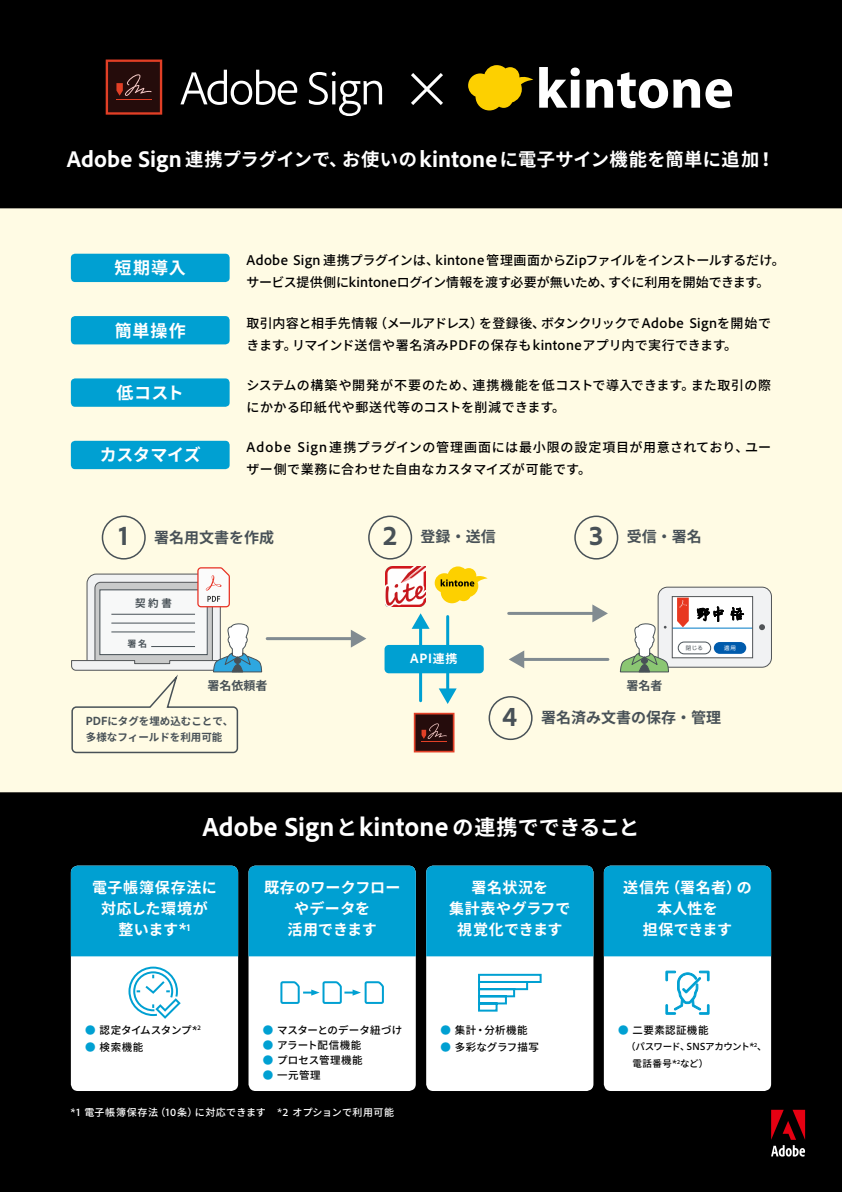
<style>
.page{position:relative;width:842px;height:1192px;background:#000}
.page>*{position:absolute;margin:0;border:0;box-sizing:border-box;transform-origin:0 0}
.t1{font:50px "Adobe Clean Han";color:#fff}
.t2{font:800 24px "Adobe Clean Han";color:#485157}
.t3{font:800 23.1px "Adobe Clean Han";letter-spacing:.005em;color:#fff}
.t4{font:800 18.25px "Adobe Clean Han";letter-spacing:.015em;color:#fff}
.t5{font:800 17px "Adobe Clean Han";letter-spacing:.025em;color:#fff}
.t6{font:800 15px/21px "Adobe Clean Han";letter-spacing:.025em;color:#fff;text-align:center}
.t7{font:800 15px "Adobe Clean Han";color:#485157}
.t8{font:700 13px/22px "Adobe Clean Han";color:#000}
.t9{font:700 13px/22px "Adobe Clean Han";letter-spacing:.02em;color:#000}
.t10{font:700 13px/22px "Adobe Clean Han";letter-spacing:.045em;color:#000}
.t11{font:700 13px/22px "Adobe Clean Han";letter-spacing:.04em;color:#000}
.t12{font:800 12px "Adobe Clean Han";color:#485157}
.t13{font:800 12px "Adobe Clean Han";letter-spacing:.06em;color:#fff}
.t14{font:700 10.5px "Adobe Clean Han";letter-spacing:.02em;color:#000}
.t15{font:800 10.5px/15.5px "Adobe Clean Han";color:#485157}
.t16{font:700 10.5px "Adobe Clean Han";letter-spacing:-.03em;color:#000}
.t17{font:700 10.5px "Adobe Clean Han";color:#000}
.t18{font:700 10.5px "Adobe Clean Han";letter-spacing:.04em;color:#000}
.t19{font:700 10px "Adobe Clean Han";letter-spacing:.05em;color:#fff}
.t20{font:700 9.5px/17px "Adobe Clean Han";letter-spacing:-.025em;color:#000}
.t21{font:800 9px "Adobe Clean Han";color:#485157}
.t22{font:5.4px "UD Shin Go Pro";color:#485157}
.t23{font:5.4px "UD Shin Go Pro";color:#fff}
.s1{font-size:20.1px}
.s2{font-size:24px}
.s3{font-size:21px}
.s4{color:#00a0d2}
</style>
<div class="page">
<div style="left:0;top:208px;width:842px;height:584px;background:#fffbe4"></div>
<div style="left:71px;top:866px;width:167px;height:225px;background:#fff;border-radius:7px"></div>
<div style="left:71px;top:866px;width:167px;height:90px;background:#00a0d2"></div>
<div style="left:249px;top:866px;width:167px;height:225px;background:#fff;border-radius:7px"></div>
<div style="left:249px;top:866px;width:167px;height:90px;background:#00a0d2"></div>
<div style="left:426px;top:866px;width:167px;height:225px;background:#fff;border-radius:7px"></div>
<div style="left:426px;top:866px;width:167px;height:90px;background:#00a0d2"></div>
<div style="left:604px;top:866px;width:167px;height:225px;background:#fff;border-radius:7px"></div>
<div style="left:604px;top:866px;width:167px;height:90px;background:#00a0d2"></div>
<svg style="left:414px;top:713px;width:40px;height:39px"></svg>
<div style="left:102px;top:516px;width:44px;height:44px;border:2px solid #485157;border-radius:50%"></div>
<div style="left:574px;top:516px;width:44px;height:44px;border:2px solid #485157;border-radius:50%"></div>
<div style="left:489px;top:696px;width:44px;height:44px;border:2px solid #485157;border-radius:50%"></div>
<div style="left:368px;top:516px;width:44px;height:44px;border:2px solid #485157;border-radius:50%"></div>
<hr style="left:267px;top:637px;width:86px;height:3px;background:#818b91">
<svg style="left:351px;top:630px;width:15px;height:18px"></svg>
<hr style="left:446px;top:617px;width:3px;height:74px;background:#00a0d2">
<svg style="left:439px;top:688px;width:18px;height:16px"></svg>
<hr style="left:419px;top:626px;width:3px;height:75px;background:#00a0d2">
<svg style="left:412px;top:613px;width:18px;height:16px"></svg>
<hr style="left:522px;top:658px;width:86px;height:3px;background:#818b91">
<svg style="left:509px;top:650px;width:15px;height:18px"></svg>
<hr style="left:509px;top:612px;width:86px;height:3px;background:#818b91">
<svg style="left:592px;top:604px;width:16px;height:18px"></svg>
<svg style="left:435px;top:566px;width:53px;height:37px"></svg>
<div style="left:384px;top:645px;width:100px;height:28px;background:#00a0d2;border-radius:4px"></div>
<svg style="left:71px;top:567px;width:192px;height:187px"></svg>
<svg style="left:619px;top:586px;width:153px;height:87px"></svg>
<img style="left:386px;top:566px;width:40px;height:40px">
<svg style="left:771px;top:1110px;width:34px;height:47px"></svg>
<div style="left:71px;top:254px;width:159px;height:28px;background:#00a0d2;border-radius:4px"></div>
<div style="left:71px;top:316px;width:159px;height:28px;background:#00a0d2;border-radius:4px"></div>
<div style="left:71px;top:378px;width:159px;height:29px;background:#00a0d2;border-radius:4px"></div>
<div style="left:71px;top:441px;width:159px;height:28px;background:#00a0d2;border-radius:4px"></div>
<svg style="left:128px;top:966px;width:53px;height:53px"></svg>
<svg style="left:478px;top:973px;width:64px;height:39px"></svg>
<svg style="left:666px;top:971px;width:43px;height:44px"></svg>
<svg style="left:280px;top:981px;width:104px;height:23px"></svg>
<svg style="left:106px;top:60px;width:56px;height:55px"></svg>
<svg style="left:180px;top:70px;width:117px;height:35px"></svg>
<svg style="left:309px;top:72px;width:73px;height:44px"></svg>
<svg style="left:539px;top:67px;width:41px;height:41px"></svg>
<svg style="left:586px;top:72px;width:146px;height:36px"></svg>
<svg style="left:468px;top:65px;width:65px;height:45px"></svg>
<h1 class="t1" style="left:402px;top:61px;width:51px">×</h1>
<h3 class="t4" style="left:67px;top:149px;width:710px"><span class="s1">Adobe Sign</span> 連携プラグインで、お使いの<span class="s1">kintone</span>に電子サイン機能を簡単に追加！</h3>
<h3 class="t5" style="left:115px;top:259px;width:73px">短期導入</h3>
<p class="t8" style="left:247px;top:250px;width:540px">Adobe Sign 連携プラグインは、kintone 管理画面からZipファイルをインストールするだけ。サービス提供側にkintoneログイン情報を渡す必要が無いため、すぐに利用を開始できます。</p>
<h3 class="t5" style="left:115px;top:321px;width:72px">簡単操作</h3>
<p class="t9" style="left:247px;top:312px;width:526px">取引内容と相手先情報（メールアドレス）を登録後、ボタンクリックで Adobe Signを開始できます。リマインド送信や署名済みPDFの保存もkintoneアプリ内で実行できます。</p>
<h3 class="t5" style="left:117px;top:383px;width:69px">低コスト</h3>
<p class="t11" style="left:247px;top:374px;width:526px">システムの構築や開発が不要のため、連携機能を低コストで導入できます。また取引の際にかかる印紙代や郵送代等のコストを削減できます。</p>
<h3 class="t5" style="left:100px;top:446px;width:103px">カスタマイズ</h3>
<p class="t10" style="left:247px;top:437px;width:526px">Adobe Sign連携プラグインの管理画面には最小限の設定項目が用意されており、ユーザー側で業務に合わせた自由なカスタマイズが可能です。</p>
<h2 class="t2" style="left:119px;top:523px;width:11px">1</h2>
<p class="t7" style="left:589px;top:528px;width:114px"><span class="s2">3</span> 受信・署名</p>
<p class="t7" style="left:383px;top:528px;width:114px"><span class="s2">2</span> 登録・送信</p>
<p class="t7" style="left:154px;top:529px;width:121px">署名用文書を作成</p>
<p class="t15" style="left:135px;top:596px;width:38px">契約書</p>
<p class="t21" style="left:128px;top:638px;width:21px">署名</p>
<p class="t12" style="left:208px;top:679px;width:62px">署名依頼者</p>
<p class="t15" style="left:86px;top:714px;width:149px">PDFにタグを埋め込むことで、多様なフィールドを利用可能</p>
<p class="t13" style="left:410px;top:651px;width:49px">API連携</p>
<p class="t12" style="left:626px;top:679px;width:37px">署名者</p>
<p class="t22" style="left:686px;top:644px;width:18px">閉じる</p>
<p class="t23" style="left:724px;top:644px;width:13px">適用</p>
<p class="t7" style="left:502px;top:709px;width:220px"><span class="s2">4</span> 署名済み文書の保存・管理</p>
<h3 class="t3" style="left:202px;top:814px;width:439px">Adobe Sign<span class="s3">と</span>kintone <span class="s3">の連携でできること</span></h3>
<p class="t6" style="left:92px;top:878px;width:126px">電子帳簿保存法に対応した環境が整います*<sup>1</sup></p>
<p class="t6" style="left:264px;top:878px;width:138px">既存のワークフローやデータを<br>活用できます</p>
<p class="t6" style="left:449px;top:878px;width:123px">署名状況を<br>集計表やグラフで視覚化できます</p>
<p class="t6" style="left:623px;top:878px;width:130px">送信先（署名者）の本人性を<br>担保できます</p>
<p class="t16" style="left:85px;top:1024px;width:117px"><span class="s4">●</span> 認定タイムスタンプ*<sup>2</sup></p>
<p class="t14" style="left:85px;top:1041px;width:60px"><span class="s4">●</span> 検索機能</p>
<p class="t14" style="left:263px;top:1024px;width:141px"><span class="s4">●</span> マスターとのデータ紐づけ</p>
<p class="t17" style="left:263px;top:1039px;width:100px"><span class="s4">●</span> アラート配信機能</p>
<p class="t14" style="left:263px;top:1054px;width:102px"><span class="s4">●</span> プロセス管理機能</p>
<p class="t14" style="left:263px;top:1069px;width:59px"><span class="s4">●</span> 一元管理</p>
<p class="t19" style="left:71px;top:1107px;width:325px">*1 電子帳簿保存法（10条）に対応できます　*2 オプションで利用可能</p>
<p class="t14" style="left:440px;top:1024px;width:89px"><span class="s4">●</span> 集計・分析機能</p>
<p class="t14" style="left:440px;top:1041px;width:100px"><span class="s4">●</span> 多彩なグラフ描写</p>
<p class="t18" style="left:618px;top:1024px;width:92px"><span class="s4">●</span> 二要素認証機能</p>
<p class="t20" style="left:632px;top:1038px;width:136px;text-indent:-6px">（パスワード、SNSアカウント*<sup>2</sup>、電話番号*<sup>2</sup>など）</p>
</div>
